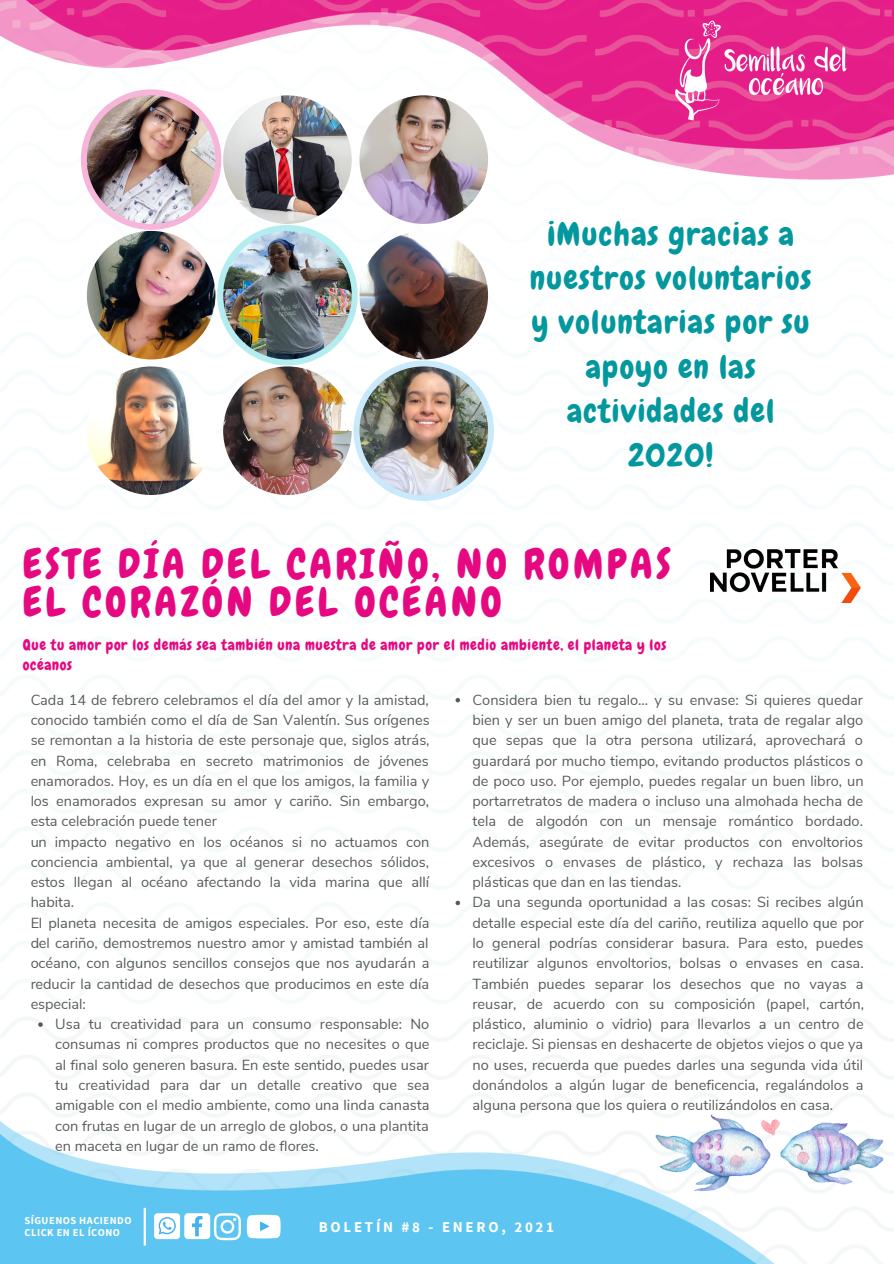
<style>
.page{position:relative;width:894px;height:1264px;background:#fff}
.page>*{position:absolute;margin:0;border:0;box-sizing:border-box;transform-origin:0 0}
.t1{font:40.5px/37.2px "Chewy";letter-spacing:.09em;color:#e60881}
.t2{font:32.25px/44.2px "Chewy";letter-spacing:.04em;color:#03989e;text-align:center}
.t3{font:15px/20.2px "Chewy";letter-spacing:.04em;color:#e60881}
.t4{font:700 15px "Source Sans Pro";letter-spacing:.18em;color:#fff}
.t5{font:14.55px/20.2px "Nunito Sans";color:#000}
.t6{font:700 10.5px "Source Sans Pro";letter-spacing:.045em;color:#fff}
</style>
<div class="page">
<svg style="left:85px;top:183px;width:409px;height:318px"></svg>
<img style="left:87px;top:95px;width:128px;height:129px;border-radius:50%">
<img style="left:223px;top:95px;width:128px;height:129px;border-radius:50%">
<img style="left:359px;top:95px;width:129px;height:129px;border-radius:50%">
<img style="left:87px;top:231px;width:128px;height:128px;border-radius:50%">
<img style="left:223px;top:231px;width:128px;height:128px;border-radius:50%">
<img style="left:359px;top:231px;width:129px;height:128px;border-radius:50%">
<img style="left:87px;top:366px;width:128px;height:129px;border-radius:50%">
<img style="left:223px;top:366px;width:128px;height:129px;border-radius:50%">
<img style="left:359px;top:366px;width:129px;height:129px;border-radius:50%">
<img style="left:0;top:1070px;width:860px;height:193px">
<svg style="left:144px;top:1207px;width:2px;height:38px"></svg>
<div style="left:154px;top:1213px;width:26px;height:25px;background:#fff;border-radius:3px"></div>
<svg style="left:158px;top:1217px;width:18px;height:17px"></svg>
<svg style="left:184px;top:1213px;width:57px;height:27px"></svg>
<svg style="left:247px;top:1214px;width:33px;height:24px"></svg>
<img style="left:81px;top:152px;width:812px;height:31px">
<img style="left:0;top:0;width:893px;height:152px">
<img style="left:651px;top:7px;width:209px;height:126px">
<svg style="left:38px;top:1022px;width:5px;height:4px"></svg>
<svg style="left:455px;top:698px;width:5px;height:4px"></svg>
<svg style="left:455px;top:900px;width:5px;height:5px"></svg>
<img style="left:710px;top:550px;width:150px;height:53px">
<img style="left:655px;top:1114px;width:228px;height:77px">
<p class="t2" style="left:530px;top:212px;width:282px">¡Muchas gracias a nuestros voluntarios y voluntarias por su apoyo en las actividades del<br>2020!</p>
<p class="t1" style="left:23px;top:546px;width:649px">ESTE DÍA DEL CARIÑO, NO ROMPAS<br>EL CORAZÓN DEL OCÉANO</p>
<p class="t3" style="left:23px;top:634px;width:644px">Que tu amor por los demás sea también una muestra de amor por el medio ambiente, el planeta y los océanos</p>
<p class="t5" style="left:30px;top:689px;width:401px">Cada 14 de febrero celebramos el día del amor y la amistad, conocido también como el día de San Valentín. Sus orígenes se remontan a la historia de este personaje que, siglos atrás, en Roma, celebraba en secreto matrimonios de jóvenes enamorados. Hoy, es un día en el que los amigos, la familia y los enamorados expresan su amor y cariño. Sin embargo, esta celebración puede tener<br>un impacto negativo en los océanos si no actuamos con conciencia ambiental, ya que al generar desechos sólidos, estos llegan al océano afectando la vida marina que allí habita.<br>El planeta necesita de amigos especiales. Por eso, este día del cariño, demostremos nuestro amor y amistad también al océano, con algunos sencillos consejos que nos ayudarán a reducir la cantidad de desechos que producimos en este día especial:</p>
<p class="t5" style="left:472px;top:689px;width:393px">Considera bien tu regalo… y su envase: Si quieres quedar bien y ser un buen amigo del planeta, trata de regalar algo que sepas que la otra persona utilizará, aprovechará o guardará por mucho tiempo, evitando productos plásticos o de poco uso. Por ejemplo, puedes regalar un buen libro, un portarretratos de madera o incluso una almohada hecha de tela de algodón con un mensaje romántico bordado.<br>Además, asegúrate de evitar productos con envoltorios excesivos o envases de plástico, y rechaza las bolsas plásticas que dan en las tiendas.<br>Da una segunda oportunidad a las cosas: Si recibes algún detalle especial este día del cariño, reutiliza aquello que por lo general podrías considerar basura. Para esto, puedes reutilizar algunos envoltorios, bolsas o envases en casa.<br>También puedes separar los desechos que no vayas a reusar, de acuerdo con su composición (papel, cartón, plástico, aluminio o vidrio) para llevarlos a un centro de reciclaje. Si piensas en deshacerte de objetos viejos o que ya no uses, recuerda que puedes darles una segunda vida útil donándolos a algún lugar de beneficencia, regalándolos a alguna persona que los quiera o reutilizándolos en casa.</p>
<p class="t5" style="left:55px;top:1014px;width:376px;text-align:justify">Usa tu creatividad para un consumo responsable: No consumas ni compres productos que no necesites o que al final solo generen basura. En este sentido, puedes usar tu creatividad para dar un detalle creativo que sea amigable con el medio ambiente, como una linda canasta con frutas en lugar de un arreglo de globos, o una plantita en maceta en lugar de un ramo de flores.</p>
<p class="t6" style="left:25px;top:1213px;width:108px">SÍGUENOS HACIENDO</p>
<p class="t6" style="left:25px;top:1225px;width:97px">CLICK EN EL ÍCONO</p>
<p class="t4" style="left:319px;top:1217px;width:237px">BOLETÍN #8 - ENERO, 2021</p>
</div>
